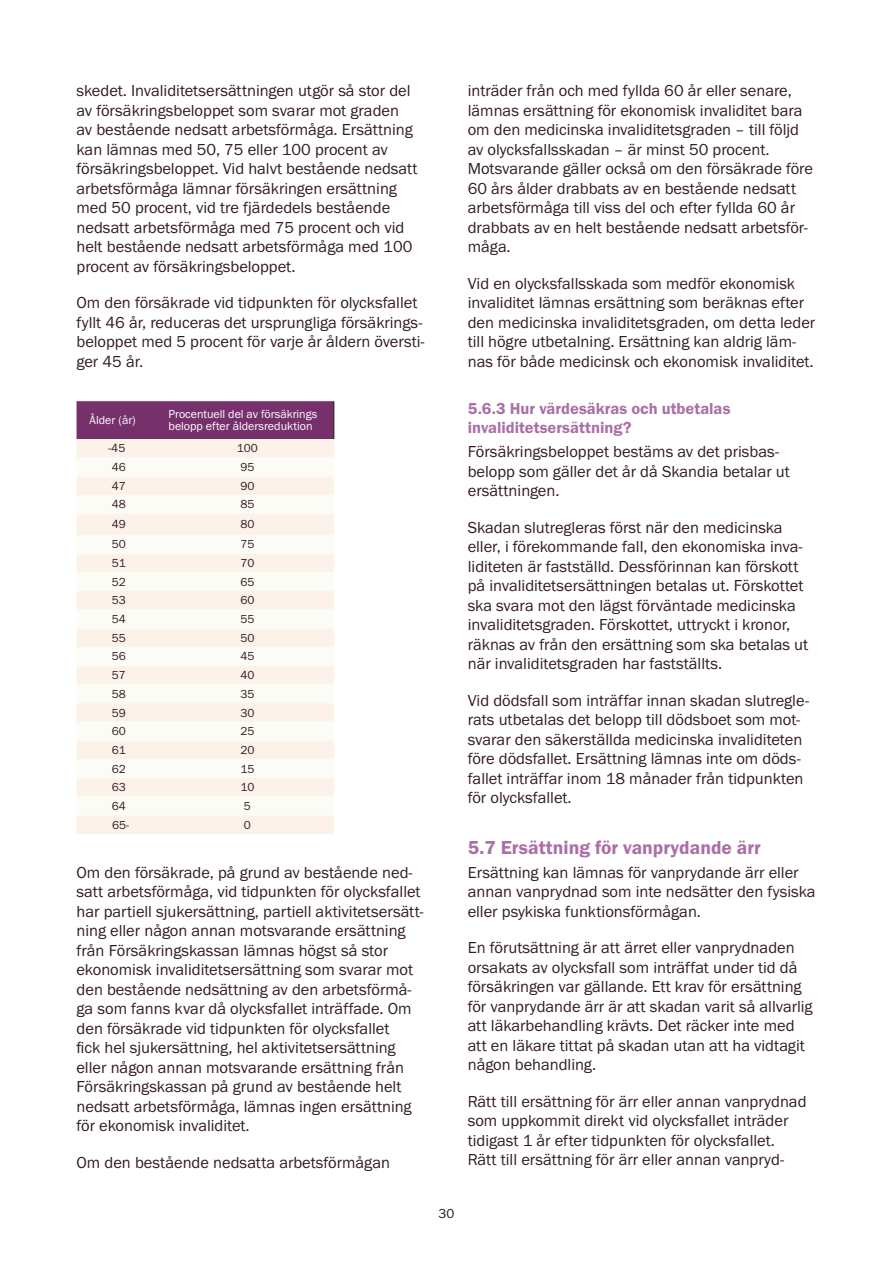
<style>
.page{position:relative;width:893px;height:1263px;background:#fff}
.page>*{position:absolute;margin:0;border:0;box-sizing:border-box;transform-origin:0 0}
.AKF_H2{font:19.5px "Franklin Gothic URW Dem";color:#aa70a6}
.AKF_Brödtext{font:16.5px/19.5px "Franklin Gothic URW Boo";color:#321d20}
.AKF_H2-2{font:16.5px/19.5px "Franklin Gothic URW Dem";color:#aa70a6}
.t1{font:13.5px "Franklin Gothic URW Boo";color:#1d1d1b}
.AKF_Brödtext-2{font:12px "Franklin Gothic URW Boo";color:#321d20}
.AKF_Brödtext-3{font:12px/12px "Franklin Gothic URW Boo";color:#fff}
</style>
<div class="page">
<div style="left:77px;top:401px;width:257px;height:38px;background:#76316d"></div>
<div style="left:77px;top:439px;width:257px;height:395px;background:#fcf2ea"></div>
<svg style="left:77px;top:458px;width:257px;height:357px;fill:#fcfcf6"></svg>
<hr style="left:334px;top:401px;width:1px;height:38px;background:#1d1d1b">
<p class="AKF_Brödtext" style="left:77px;top:80px;width:343px">skedet. Invaliditetsersättningen utgör så stor del av försäkringsbeloppet som svarar mot graden av bestående nedsatt arbetsförmåga. Ersättning kan lämnas med 50, 75 eller 100 procent av försäkringsbeloppet. Vid halvt bestående nedsatt arbetsförmåga lämnar försäkringen ersättning med 50 procent, vid tre fjärdedels bestående nedsatt arbetsförmåga med 75 procent och vid helt bestående nedsatt arbetsförmåga med 100 procent av försäkringsbeloppet.</p>
<p class="AKF_Brödtext" style="left:77px;top:293px;width:350px">Om den försäkrade vid tidpunkten för olycksfallet fyllt 46 år, reduceras det ursprungliga försäkrings&shy;beloppet med 5 procent för varje år åldern översti&shy;ger 45 år.</p>
<p class="AKF_Brödtext-3" style="left:89px;top:414px;width:48px">Ålder (år)</p>
<p class="AKF_Brödtext-3" style="left:169px;top:408px;width:150px">Procentuell del av försäkrings belopp efter åldersreduktion</p>
<p class="AKF_Brödtext-2" style="left:108px;top:441px;width:19px">-45</p>
<p class="AKF_Brödtext-2" style="left:237px;top:441px;width:23px">100</p>
<p class="AKF_Brödtext-2" style="left:112px;top:460px;width:16px">46</p>
<p class="AKF_Brödtext-2" style="left:240px;top:460px;width:16px">95</p>
<p class="AKF_Brödtext-2" style="left:112px;top:478px;width:16px">47</p>
<p class="AKF_Brödtext-2" style="left:240px;top:478px;width:16px">90</p>
<p class="AKF_Brödtext-2" style="left:112px;top:497px;width:16px">48</p>
<p class="AKF_Brödtext-2" style="left:240px;top:497px;width:16px">85</p>
<p class="AKF_Brödtext-2" style="left:112px;top:517px;width:16px">49</p>
<p class="AKF_Brödtext-2" style="left:240px;top:517px;width:16px">80</p>
<p class="AKF_Brödtext-2" style="left:112px;top:537px;width:16px">50</p>
<p class="AKF_Brödtext-2" style="left:240px;top:537px;width:16px">75</p>
<p class="AKF_Brödtext-2" style="left:112px;top:555px;width:16px">51</p>
<p class="AKF_Brödtext-2" style="left:240px;top:555px;width:16px">70</p>
<p class="AKF_Brödtext-2" style="left:112px;top:574px;width:16px">52</p>
<p class="AKF_Brödtext-2" style="left:240px;top:574px;width:16px">65</p>
<p class="AKF_Brödtext-2" style="left:112px;top:593px;width:16px">53</p>
<p class="AKF_Brödtext-2" style="left:240px;top:593px;width:16px">60</p>
<p class="AKF_Brödtext-2" style="left:112px;top:612px;width:16px">54</p>
<p class="AKF_Brödtext-2" style="left:240px;top:612px;width:16px">55</p>
<p class="AKF_Brödtext-2" style="left:112px;top:630px;width:16px">55</p>
<p class="AKF_Brödtext-2" style="left:240px;top:630px;width:16px">50</p>
<p class="AKF_Brödtext-2" style="left:112px;top:649px;width:16px">56</p>
<p class="AKF_Brödtext-2" style="left:240px;top:649px;width:16px">45</p>
<p class="AKF_Brödtext-2" style="left:112px;top:668px;width:16px">57</p>
<p class="AKF_Brödtext-2" style="left:240px;top:668px;width:16px">40</p>
<p class="AKF_Brödtext-2" style="left:112px;top:686px;width:16px">58</p>
<p class="AKF_Brödtext-2" style="left:240px;top:686px;width:16px">35</p>
<p class="AKF_Brödtext-2" style="left:112px;top:705px;width:16px">59</p>
<p class="AKF_Brödtext-2" style="left:240px;top:705px;width:16px">30</p>
<p class="AKF_Brödtext-2" style="left:112px;top:724px;width:16px">60</p>
<p class="AKF_Brödtext-2" style="left:240px;top:724px;width:16px">25</p>
<p class="AKF_Brödtext-2" style="left:112px;top:742px;width:16px">61</p>
<p class="AKF_Brödtext-2" style="left:240px;top:742px;width:16px">20</p>
<p class="AKF_Brödtext-2" style="left:112px;top:761px;width:16px">62</p>
<p class="AKF_Brödtext-2" style="left:240px;top:761px;width:16px">15</p>
<p class="AKF_Brödtext-2" style="left:112px;top:780px;width:16px">63</p>
<p class="AKF_Brödtext-2" style="left:240px;top:780px;width:16px">10</p>
<p class="AKF_Brödtext-2" style="left:112px;top:798px;width:16px">64</p>
<p class="AKF_Brödtext-2" style="left:244px;top:798px;width:9px">5</p>
<p class="AKF_Brödtext-2" style="left:112px;top:817px;width:19px">65-</p>
<p class="AKF_Brödtext-2" style="left:244px;top:817px;width:9px">0</p>
<p class="AKF_Brödtext" style="left:77px;top:862px;width:349px">Om den försäkrade, på grund av bestående ned&shy;satt arbetsförmåga, vid tidpunkten för olycksfallet har partiell sjukersättning, partiell aktivitetsersätt&shy;ning eller någon annan motsvarande ersättning från Försäkringskassan lämnas högst så stor ekonomisk invaliditetsersättning som svarar mot den bestående nedsättning av den arbetsförmå&shy;ga som fanns kvar då olycksfallet inträffade. Om den försäkrade vid tidpunkten för olycksfallet<br>fick hel sjukersättning, hel aktivitetsersättning eller någon annan motsvarande ersättning från Försäkringskassan på grund av bestående helt nedsatt arbetsförmåga, lämnas ingen ersättning för ekonomisk invaliditet.</p>
<p class="AKF_Brödtext" style="left:77px;top:1152px;width:315px">Om den bestående nedsatta arbetsförmågan</p>
<p class="AKF_Brödtext" style="left:468px;top:80px;width:347px">inträder från och med fyllda 60 år eller senare, lämnas ersättning för ekonomisk invaliditet bara om den medicinska invaliditetsgraden – till följd av olycksfallsskadan – är minst 50 procent.<br>Motsvarande gäller också om den försäkrade före 60 års ålder drabbats av en bestående nedsatt arbetsförmåga till viss del och efter fyllda 60 år drabbats av en helt bestående nedsatt arbetsför&shy;måga.</p>
<p class="AKF_Brödtext" style="left:468px;top:273px;width:349px">Vid en olycksfallsskada som medför ekonomisk invaliditet lämnas ersättning som beräknas efter den medicinska invaliditetsgraden, om detta leder till högre utbetalning. Ersättning kan aldrig läm&shy;nas för både medicinsk och ekonomisk invaliditet.</p>
<p class="AKF_H2-2" style="left:468px;top:398px;width:264px">5.6.3 Hur värdesäkras och utbetalas invaliditetsersättning?</p>
<p class="AKF_Brödtext" style="left:468px;top:441px;width:324px">Försäkringsbeloppet bestäms av det prisbas&shy;belopp som gäller det år då Skandia betalar ut ersättningen.</p>
<p class="AKF_Brödtext" style="left:468px;top:517px;width:342px">Skadan slutregleras först när den medicinska eller, i förekommande fall, den ekonomiska inva&shy;liditeten är fastställd. Dessförinnan kan förskott på invaliditetsersättningen betalas ut. Förskottet ska svara mot den lägst förväntade medicinska invaliditetsgraden. Förskottet, uttryckt i kronor, räknas av från den ersättning som ska betalas ut när invaliditetsgraden har fastställts.</p>
<p class="AKF_Brödtext" style="left:468px;top:690px;width:343px">Vid dödsfall som inträffar innan skadan slutregle&shy;rats utbetalas det belopp till dödsboet som mot&shy;svarar den säkerställda medicinska invaliditeten före dödsfallet. Ersättning lämnas inte om döds&shy;fallet inträffar inom 18 månader från tidpunkten för olycksfallet.</p>
<p class="AKF_H2" style="left:468px;top:835px;width:295px">5.7 Ersättning för vanprydande ärr</p>
<p class="AKF_Brödtext" style="left:468px;top:862px;width:349px">Ersättning kan lämnas för vanprydande ärr eller annan vanprydnad som inte nedsätter den fysiska eller psykiska funktionsförmågan.</p>
<p class="AKF_Brödtext" style="left:468px;top:938px;width:346px">En förutsättning är att ärret eller vanprydnaden orsakats av olycksfall som inträffat under tid då försäkringen var gällande. Ett krav för ersättning för vanprydande ärr är att skadan varit så allvarlig att läkarbehandling krävts. Det räcker inte med att en läkare tittat på skadan utan att ha vidtagit någon behandling.</p>
<p class="AKF_Brödtext" style="left:468px;top:1091px;width:340px">Rätt till ersättning för ärr eller annan vanprydnad som uppkommit direkt vid olycksfallet inträder tidigast 1 år efter tidpunkten för olycksfallet.<br>Rätt till ersättning för ärr eller annan vanpryd-</p>
<p class="t1" style="left:439px;top:1205px;width:17px">30</p>
</div>
